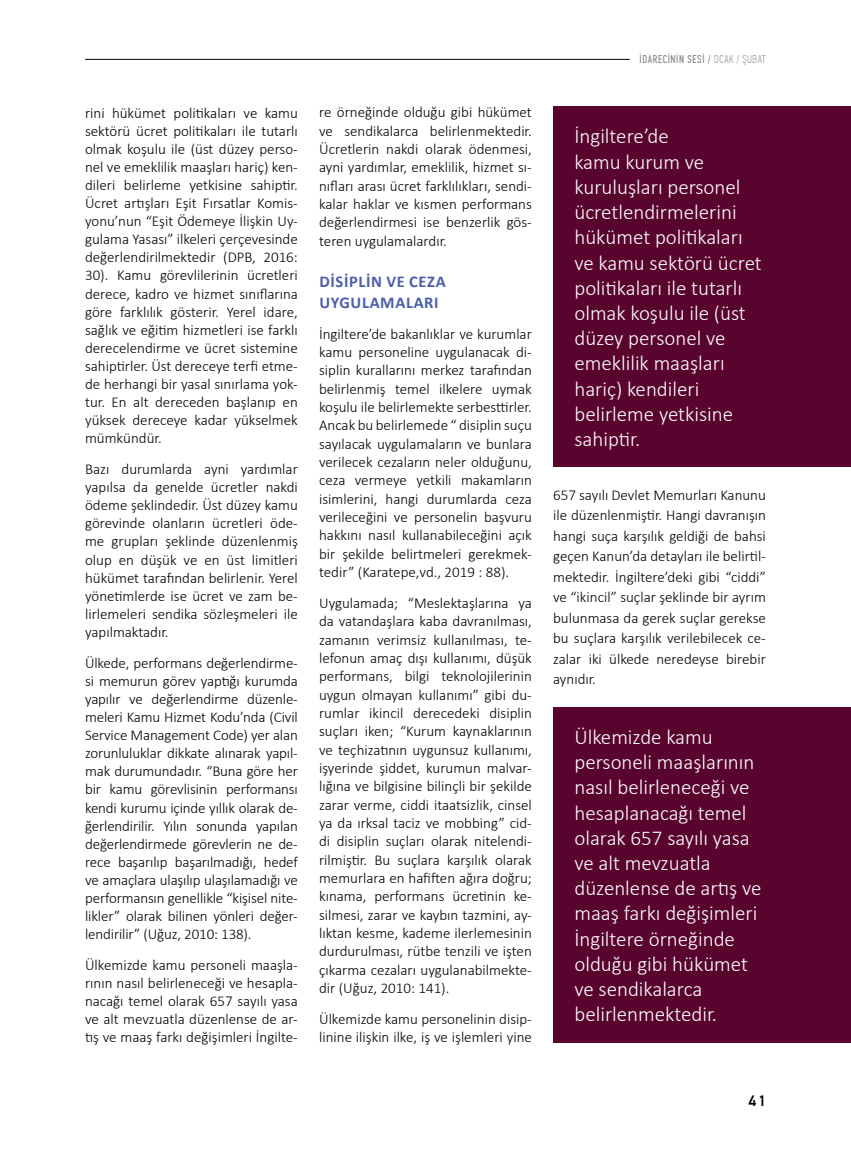
<style>
.page{position:relative;width:851px;height:1149px;background:#fff}
.page>*{position:absolute;margin:0;border:0;box-sizing:border-box;transform-origin:0 0}
.t1{font:300 21px/25.2px "Calibri";color:#fff}
.t2{font:700 16.5px/20.1px "Calibri";letter-spacing:.04em;color:#4b5eaa}
.t3{font:300 15px/18.1px "Calibri";color:#000;text-align:justify}
.t4{font:500 15px "PF Din Text Pro";color:#000}
.t5{font:11.25px "PF Din Text Comp Pro";letter-spacing:.055em;color:#808285}
.s1{font-weight:100}
</style>
<div class="page">
<hr style="left:85px;top:59px;width:544px;height:1px;background:#000">
<div style="left:553px;top:106px;width:297px;height:361px;background:#59042f"></div>
<div style="left:553px;top:706px;width:297px;height:336px;background:#59042f"></div>
<p class="t3" style="left:85px;top:103px;width:214px">rini hükümet politikaları ve kamu sektörü ücret politikaları ile tutarlı olmak koşulu ile (üst düzey perso&shy;nel ve emeklilik maaşları hariç) ken&shy;dileri belirleme yetkisine sahiptir.<br>Ücret artışları Eşit Fırsatlar Komis&shy;yonu’nun “Eşit Ödemeye İlişkin Uy&shy;gulama Yasası” ilkeleri çerçevesinde değerlendirilmektedir (DPB, 2016:<br>30). Kamu görevlilerinin ücretleri derece, kadro ve hizmet sınıflarına göre farklılık gösterir. Yerel idare, sağlık ve eğitim hizmetleri ise farklı derecelendirme ve ücret sistemine sahiptirler. Üst dereceye terfi etme&shy;de herhangi bir yasal sınırlama yok&shy;tur. En alt dereceden başlanıp en yüksek dereceye kadar yükselmek mümkündür.</p>
<p class="t3" style="left:85px;top:460px;width:214px">Bazı durumlarda ayni yardımlar yapılsa da genelde ücretler nakdi ödeme şeklindedir. Üst düzey kamu görevinde olanların ücretleri öde&shy;me grupları şeklinde düzenlenmiş olup en düşük ve en üst limitleri hükümet tarafından belirlenir. Yerel yönetimlerde ise ücret ve zam be&shy;lirlemeleri sendika sözleşmeleri ile yapılmaktadır.</p>
<p class="t3" style="left:85px;top:653px;width:214px">Ülkede, performans değerlendirme&shy;si memurun görev yaptığı kurumda yapılır ve değerlendirme düzenle&shy;meleri Kamu Hizmet Kodu’nda (Civil Service Management Code) yer alan zorunluluklar dikkate alınarak yapıl&shy;mak durumundadır. “Buna göre her bir kamu görevlisinin performansı kendi kurumu içinde yıllık olarak de&shy;ğerlendirilir. Yılın sonunda yapılan değerlendirmede görevlerin ne de&shy;rece başarılıp başarılmadığı, hedef ve amaçlara ulaşılıp ulaşılamadığı ve performansın genellikle “kişisel nite&shy;likler” olarak bilinen yönleri değer&shy;lendirilir” (Uğuz, 2010: 138).</p>
<p class="t3" style="left:85px;top:955px;width:214px">Ülkemizde kamu personeli maaşla&shy;rının nasıl belirleneceği ve hesapla&shy;nacağı temel olarak 657 sayılı yasa ve alt mevzuatla düzenlense de ar&shy;tış ve maaş farkı değişimleri İngilte-</p>
<p class="t3" style="left:319px;top:103px;width:214px">re örneğinde olduğu gibi hükümet ve sendikalarca belirlenmektedir.<br>Ücretlerin nakdi olarak ödenmesi, ayni yardımlar, emeklilik, hizmet sı&shy;nıfları arası ücret farklılıkları, sendi&shy;kalar haklar ve kısmen performans değerlendirmesi ise benzerlik gös&shy;teren uygulamalardır.</p>
<p class="t2" style="left:319px;top:271px;width:128px">DİSİPLİN VE CEZA<br>UYGULAMALARI</p>
<p class="t3" style="left:319px;top:324px;width:214px">İngiltere’de bakanlıklar ve kurumlar kamu personeline uygulanacak di&shy;siplin kurallarını merkez tarafından belirlenmiş temel ilkelere uymak koşulu ile belirlemekte serbesttirler.<br>Ancak bu belirlemede “ disiplin suçu sayılacak uygulamaların ve bunlara verilecek cezaların neler olduğunu, ceza vermeye yetkili makamların isimlerini, hangi durumlarda ceza verileceğini ve personelin başvuru hakkını nasıl kullanabileceğini açık bir şekilde belirtmeleri gerekmek&shy;tedir” (Karatepe,vd., 2019 : 88).</p>
<p class="t3" style="left:319px;top:593px;width:214px">Uygulamada; “Meslektaşlarına ya da vatandaşlara kaba davranılması, zamanın verimsiz kullanılması, te&shy;lefonun amaç dışı kullanımı, düşük performans, bilgi teknolojilerinin uygun olmayan kullanımı” gibi du&shy;rumlar ikincil derecedeki disiplin suçları iken; “Kurum kaynaklarının ve teçhizatının uygunsuz kullanımı, işyerinde şiddet, kurumun malvar&shy;lığına ve bilgisine bilinçli bir şekilde zarar verme, ciddi itaatsizlik, cinsel ya da ırksal taciz ve mobbing” cid&shy;di disiplin suçları olarak nitelendi&shy;rilmiştir. Bu suçlara karşılık olarak memurlara en hafiften ağıra doğru; kınama, performans ücretinin ke&shy;silmesi, zarar ve kaybın tazmini, ay&shy;lıktan kesme, kademe ilerlemesinin durdurulması, rütbe tenzili ve işten çıkarma cezaları uygulanabilmekte&shy;dir (Uğuz, 2010: 141).</p>
<p class="t3" style="left:319px;top:1009px;width:214px">Ülkemizde kamu personelinin disip&shy;linine ilişkin ilke, iş ve işlemleri yine</p>
<p class="t5" style="left:639px;top:53px;width:128px">İDARECİNİN SESİ / <span class="s1">OCAK / ŞUBAT</span></p>
<p class="t1" style="left:574px;top:124px;width:189px">İngiltere’de<br>kamu kurum ve kuruluşları personel ücretlendirmelerini hükümet politikaları ve kamu sektörü ücret politikaları ile tutarlı olmak koşulu ile (üst düzey personel ve emeklilik maaşları hariç) kendileri belirleme yetkisine sahiptir.</p>
<p class="t3" style="left:553px;top:484px;width:214px;line-height:20.5px">657 sayılı Devlet Memurları Kanunu ile düzenlenmiştir. Hangi davranışın hangi suça karşılık geldiği de bahsi geçen Kanun’da detayları ile belirtil&shy;mektedir. İngiltere’deki gibi “ciddi” ve “ikincil” suçlar şeklinde bir ayrım bulunmasa da gerek suçlar gerekse bu suçlara karşılık verilebilecek ce&shy;zalar iki ülkede neredeyse birebir aynıdır.</p>
<p class="t1" style="left:574px;top:723px;width:188px">Ülkemizde kamu personeli maaşlarının nasıl belirleneceği ve hesaplanacağı temel olarak 657 sayılı yasa ve alt mevzuatla düzenlense de artış ve maaş farkı değişimleri<br>İngiltere örneğinde olduğu gibi hükümet ve sendikalarca belirlenmektedir.</p>
<p class="t4" style="left:748px;top:1091px;width:19px">41</p>
</div>
